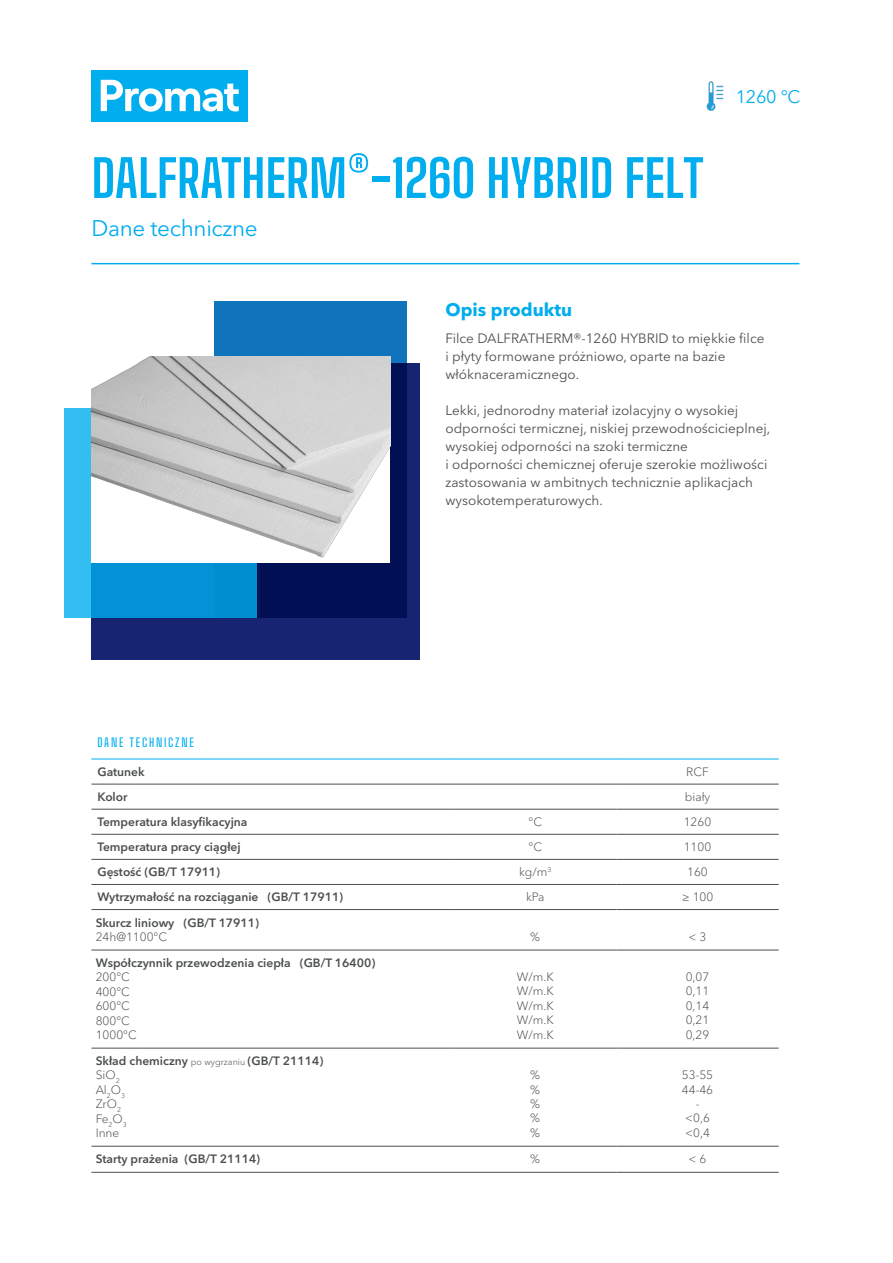
<style>
.page{position:relative;width:893px;height:1263px;background:#fff}
.page>*{position:absolute;margin:0;border:0;box-sizing:border-box;transform-origin:0 0}
.t1{font:100 51px "Big Shoulders Text";color:#00adee}
.Intro_text-20_8_Demi{font:22.5px "Avenir Next W1 G";letter-spacing:-.015em;color:#00adee}
.Blue_text_header{font:700 18px "Avenir Next W1 G";color:#00adee}
.Intro_text-20_8_Demi-2{font:18px "Avenir Next W1 G";color:#00adee}
.Body_text{font:13.5px "Avenir Next W1 G";color:#4d4f51}
.t2{font:600 12px "Avenir Next W1 G";color:#4c4f50}
.t3{font:300 12px "Avenir Next W1 G";color:#4c4f50}
.t4{font:500 12px "Big Shoulders Text";letter-spacing:.145em;color:#00aeef}
.s1{font-weight:300;font-size:9px}
</style>
<div class="page">
<div style="left:214px;top:302px;width:193px;height:316px;background:#1074bc"></div>
<svg style="left:91px;top:364px;width:329px;height:296px;background:#0e1c66"></svg>
<svg style="left:64px;top:408px;width:192px;height:210px;background:#15a2df"></svg>
<hr style="left:91px;top:784px;width:363px;height:1px;background:#4c4f50">
<hr style="left:454px;top:784px;width:162px;height:1px;background:#4c4f50">
<hr style="left:616px;top:784px;width:163px;height:1px;background:#4c4f50">
<hr style="left:91px;top:809px;width:363px;height:1px;background:#4c4f50">
<hr style="left:454px;top:809px;width:162px;height:1px;background:#4c4f50">
<hr style="left:616px;top:809px;width:163px;height:1px;background:#4c4f50">
<hr style="left:91px;top:834px;width:363px;height:1px;background:#4c4f50">
<hr style="left:454px;top:834px;width:162px;height:1px;background:#4c4f50">
<hr style="left:616px;top:834px;width:163px;height:1px;background:#4c4f50">
<hr style="left:91px;top:859px;width:363px;height:1px;background:#4c4f50">
<hr style="left:454px;top:859px;width:162px;height:1px;background:#4c4f50">
<hr style="left:616px;top:859px;width:163px;height:1px;background:#4c4f50">
<hr style="left:91px;top:884px;width:363px;height:1px;background:#4c4f50">
<hr style="left:454px;top:884px;width:162px;height:1px;background:#4c4f50">
<hr style="left:616px;top:884px;width:163px;height:1px;background:#4c4f50">
<hr style="left:91px;top:909px;width:363px;height:1px;background:#4c4f50">
<hr style="left:454px;top:909px;width:162px;height:1px;background:#4c4f50">
<hr style="left:616px;top:909px;width:163px;height:1px;background:#4c4f50">
<hr style="left:91px;top:950px;width:363px;height:1px;background:#4c4f50">
<hr style="left:454px;top:950px;width:162px;height:1px;background:#4c4f50">
<hr style="left:616px;top:950px;width:163px;height:1px;background:#4c4f50">
<hr style="left:91px;top:1048px;width:363px;height:1px;background:#4c4f50">
<hr style="left:454px;top:1048px;width:162px;height:1px;background:#4c4f50">
<hr style="left:616px;top:1048px;width:163px;height:1px;background:#4c4f50">
<hr style="left:91px;top:1146px;width:363px;height:1px;background:#4c4f50">
<hr style="left:454px;top:1146px;width:162px;height:1px;background:#4c4f50">
<hr style="left:616px;top:1146px;width:163px;height:1px;background:#4c4f50">
<hr style="left:91px;top:1172px;width:363px;height:1px;background:#4c4f50">
<hr style="left:454px;top:1172px;width:162px;height:1px;background:#4c4f50">
<hr style="left:616px;top:1172px;width:163px;height:1px;background:#4c4f50">
<hr style="left:91px;top:759px;width:363px;height:1px;background:#00aeef">
<hr style="left:454px;top:759px;width:162px;height:1px;background:#00aeef">
<hr style="left:616px;top:759px;width:163px;height:1px;background:#00aeef">
<div style="left:91px;top:70px;width:157px;height:51px;background:#00aeef"></div>
<svg style="left:101px;top:80px;width:138px;height:32px"></svg>
<hr style="left:91px;top:263px;width:708px;height:1px;background:#00aeef">
<img style="left:91px;top:357px;width:299px;height:206px">
<img style="left:706px;top:81px;width:18px;height:29px">
<p class="t1" style="left:91px;top:141px;width:613px">DALFRATHERM®-1260 HYBRID FELT</p>
<p class="Intro_text-20_8_Demi" style="left:91px;top:215px;width:168px">Dane techniczne</p>
<p class="Blue_text_header" style="left:445px;top:298px;width:128px">Opis produktu</p>
<p class="Intro_text-20_8_Demi-2" style="left:736px;top:86px;width:66px">1260 °C</p>
<p class="Body_text" style="left:445px;top:330px;width:321px">Filce DALFRATHERM®-1260 HYBRID to miękkie filce</p>
<p class="Body_text" style="left:445px;top:348px;width:281px">i płyty formowane próżniowo, oparte na bazie</p>
<p class="Body_text" style="left:445px;top:366px;width:135px">włóknaceramicznego.</p>
<p class="Body_text" style="left:445px;top:402px;width:294px">Lekki, jednorodny materiał izolacyjny o wysokiej</p>
<p class="Body_text" style="left:445px;top:420px;width:326px">odporności termicznej, niskiej przewodnościcieplnej,</p>
<p class="Body_text" style="left:445px;top:438px;width:244px">wysokiej odporności na szoki termiczne</p>
<p class="Body_text" style="left:445px;top:456px;width:323px">i odporności chemicznej oferuje szerokie możliwości</p>
<p class="Body_text" style="left:445px;top:474px;width:309px">zastosowania w ambitnych technicznie aplikacjach</p>
<p class="Body_text" style="left:445px;top:492px;width:159px">wysokotemperaturowych.</p>
<p class="t4" style="left:97px;top:734px;width:98px">DANE TECHNICZNE</p>
<p class="t2" style="left:97px;top:764px;width:49px">Gatunek</p>
<p class="t3" style="left:686px;top:764px;width:24px">RCF</p>
<p class="t2" style="left:97px;top:789px;width:32px">Kolor</p>
<p class="t3" style="left:685px;top:789px;width:27px">biały</p>
<p class="t2" style="left:97px;top:814px;width:152px">Temperatura klasyfikacyjna</p>
<p class="t3" style="left:529px;top:814px;width:15px">°C</p>
<p class="t3" style="left:684px;top:814px;width:29px">1260</p>
<p class="t2" style="left:97px;top:839px;width:145px">Temperatura pracy ciągłej</p>
<p class="t3" style="left:529px;top:839px;width:15px">°C</p>
<p class="t3" style="left:684px;top:839px;width:29px">1100</p>
<p class="t2" style="left:97px;top:864px;width:124px">Gęstość (GB/T 17911)</p>
<p class="t3" style="left:519px;top:864px;width:34px">kg/m<sup>3</sup></p>
<p class="t3" style="left:687px;top:864px;width:22px">160</p>
<p class="t2" style="left:97px;top:889px;width:247px">Wytrzymałość na rozciąganie (GB/T 17911)</p>
<p class="t3" style="left:526px;top:890px;width:20px">kPa</p>
<p class="t3" style="left:682px;top:890px;width:33px">≥ 100</p>
<p class="t2" style="left:96px;top:915px;width:165px">Skurcz liniowy (GB/T 17911)</p>
<p class="t3" style="left:96px;top:929px;width:73px">24h@1100°C</p>
<p class="t3" style="left:530px;top:929px;width:11px">%</p>
<p class="t3" style="left:689px;top:929px;width:19px">&lt; 3</p>
<p class="t2" style="left:96px;top:955px;width:281px">Współczynnik przewodzenia ciepła (GB/T 16400)</p>
<p class="t3" style="left:96px;top:970px;width:36px">200°C</p>
<p class="t3" style="left:96px;top:984px;width:36px">400°C</p>
<p class="t3" style="left:96px;top:999px;width:36px">600°C</p>
<p class="t3" style="left:96px;top:1013px;width:36px">800°C</p>
<p class="t3" style="left:96px;top:1028px;width:43px">1000°C</p>
<p class="t3" style="left:517px;top:970px;width:39px">W/m.K</p>
<p class="t3" style="left:517px;top:984px;width:39px">W/m.K</p>
<p class="t3" style="left:517px;top:998px;width:39px">W/m.K</p>
<p class="t3" style="left:517px;top:1013px;width:39px">W/m.K</p>
<p class="t3" style="left:517px;top:1027px;width:39px">W/m.K</p>
<p class="t3" style="left:686px;top:970px;width:25px">0,07</p>
<p class="t3" style="left:686px;top:984px;width:25px">0,11</p>
<p class="t3" style="left:686px;top:998px;width:25px">0,14</p>
<p class="t3" style="left:686px;top:1013px;width:25px">0,21</p>
<p class="t3" style="left:686px;top:1027px;width:25px">0,29</p>
<p class="t2" style="left:96px;top:1053px;width:229px">Skład chemiczny <span class="s1">po wygrzaniu</span> (GB/T 21114)</p>
<p class="t3" style="left:96px;top:1068px;width:26px">SiO<sub>2</sub></p>
<p class="t3" style="left:96px;top:1082px;width:31px">Al<sub>2</sub>O<sub>3</sub></p>
<p class="t3" style="left:96px;top:1097px;width:27px">ZrO<sub>2</sub></p>
<p class="t3" style="left:96px;top:1111px;width:33px">Fe<sub>2</sub>O<sub>3</sub></p>
<p class="t3" style="left:96px;top:1126px;width:25px">Inne</p>
<p class="t3" style="left:530px;top:1068px;width:11px">%</p>
<p class="t3" style="left:530px;top:1082px;width:11px">%</p>
<p class="t3" style="left:530px;top:1096px;width:11px">%</p>
<p class="t3" style="left:530px;top:1111px;width:11px">%</p>
<p class="t3" style="left:530px;top:1125px;width:11px">%</p>
<p class="t3" style="left:682px;top:1068px;width:33px">53-55</p>
<p class="t3" style="left:682px;top:1082px;width:33px">44-46</p>
<p class="t3" style="left:696px;top:1096px;width:5px">-</p>
<p class="t3" style="left:685px;top:1111px;width:26px">&lt;0,6</p>
<p class="t3" style="left:685px;top:1125px;width:26px">&lt;0,4</p>
<p class="t2" style="left:96px;top:1152px;width:166px">Starty prażenia (GB/T 21114)</p>
<p class="t3" style="left:530px;top:1151px;width:11px">%</p>
<p class="t3" style="left:689px;top:1151px;width:19px">&lt; 6</p>
</div>
